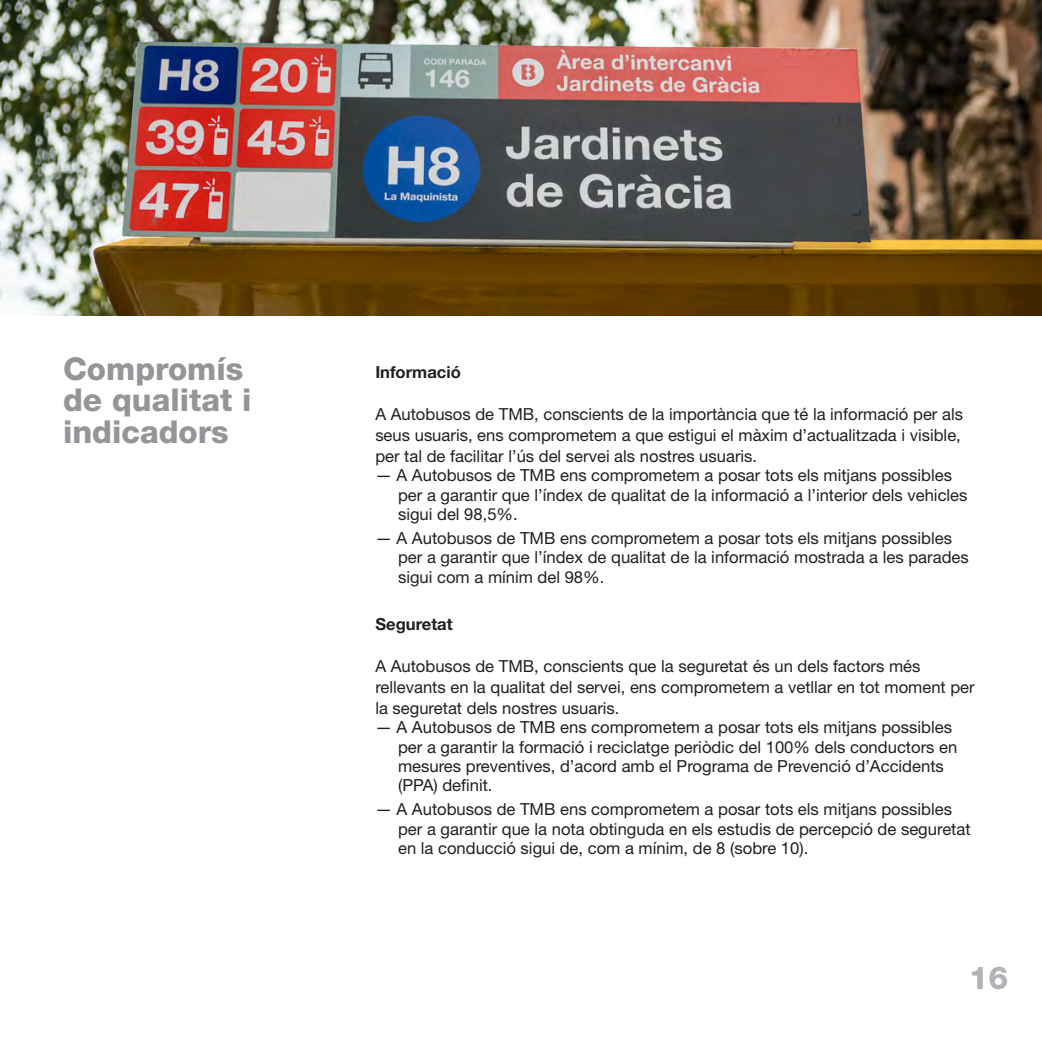
<style>
.page{position:relative;width:1042px;height:1042px;background:#fff}
.page>*{position:absolute;margin:0;border:0;box-sizing:border-box;transform-origin:0 0}
.t1{font:800 31.5px/31.5px "Helvetica Neue LT Std";color:#939598}
.t2{font:800 31.5px "Helvetica Neue LT Std";color:#b2b3b7}
.t3{font:16.62px/19.2px "Helvetica Neue LT Std";color:#231f20}
.t4{font:700 16.62px "Helvetica Neue LT Std";color:#231f20}
</style>
<div class="page">
<img style="left:0;top:0;width:1042px;height:315px">
<h1 class="t1" style="left:63px;top:352px;width:190px">Compromís de qualitat i indicadors</h1>
<p class="t4" style="left:375px;top:362px;width:87px">Informació</p>
<p class="t3" style="left:375px;top:403px;width:589px;line-height:21px">A Autobusos de TMB, conscients de la importància que té la informació per als seus usuaris, ens comprometem a que estigui el màxim d’actualitzada i visible, per tal de facilitar l’ús del servei als nostres usuaris.</p>
<p class="t3" style="left:398px;top:465px;width:571px;text-indent:-23px">— A Autobusos de TMB ens comprometem a posar tots els mitjans possibles per a garantir que l’índex de qualitat de la informació a l’interior dels vehicles sigui del 98,5%.</p>
<p class="t3" style="left:398px;top:528px;width:572px;text-indent:-23px">— A Autobusos de TMB ens comprometem a posar tots els mitjans possibles per a garantir que l’índex de qualitat de la informació mostrada a les parades sigui com a mínim del 98%.</p>
<p class="t4" style="left:375px;top:614px;width:79px">Seguretat</p>
<p class="t3" style="left:375px;top:655px;width:601px;line-height:21px">A Autobusos de TMB, conscients que la seguretat és un dels factors més rellevants en la qualitat del servei, ens comprometem a vetllar en tot moment per la seguretat dels nostres usuaris.</p>
<p class="t3" style="left:398px;top:717px;width:561px;text-indent:-23px">— A Autobusos de TMB ens comprometem a posar tots els mitjans possibles per a garantir la formació i reciclatge periòdic del 100% dels conductors en mesures preventives, d’acord amb el Programa de Prevenció d’Accidents (PPA) definit.</p>
<p class="t3" style="left:398px;top:799px;width:574px;text-indent:-23px">— A Autobusos de TMB ens comprometem a posar tots els mitjans possibles per a garantir que la nota obtinguda en els estudis de percepció de seguretat en la conducció sigui de, com a mínim, de 8 (sobre 10).</p>
<h1 class="t2" style="left:969px;top:959px;width:41px">16</h1>
</div>
